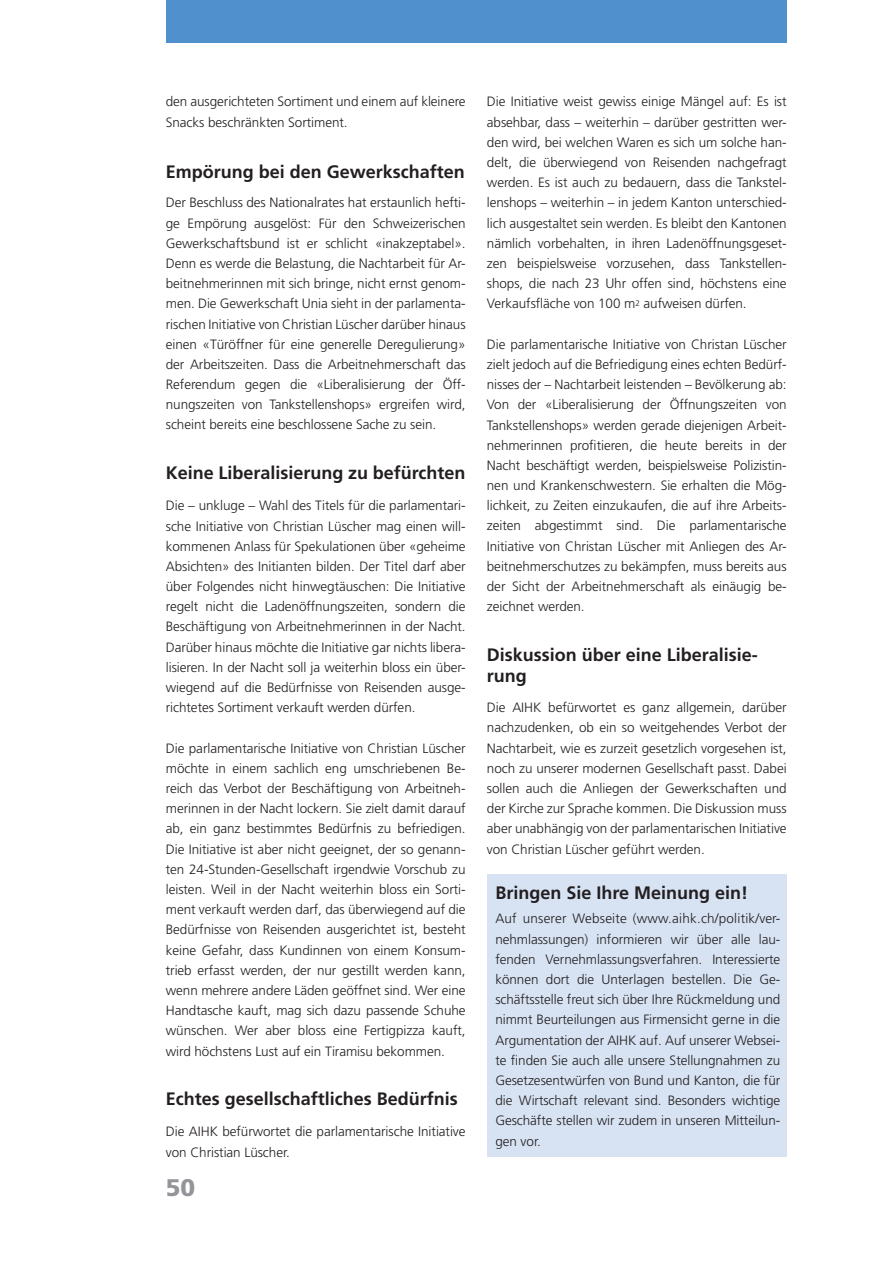
<style>
.page{position:relative;width:893px;height:1263px;background:#fff}
.page>*{position:absolute;margin:0;border:0;box-sizing:border-box;transform-origin:0 0}
.t1{font:900 24px "Frutiger";color:#939598}
.t2{font:700 18px/21px "Frutiger";color:#231f20}
.t3{font:300 13.5px/20.2px "Frutiger";letter-spacing:-.005em;color:#231f20;text-align:justify}
</style>
<div class="page">
<div style="left:166px;top:0;width:621px;height:43px;background:#5090cc"></div>
<div style="left:487px;top:874px;width:300px;height:283px;background:#d7e3f3"></div>
<p class="t3" style="left:166px;top:92px;width:301px">den ausgerichteten Sortiment und einem auf kleinere<br>Snacks beschränkten Sortiment.</p>
<h2 class="t2" style="left:166px;top:161px;width:301px">Empörung bei den Gewerkschaften</h2>
<p class="t3" style="left:166px;top:193px;width:301px">Der Beschluss des Nationalrates hat erstaunlich hefti&shy;ge Empörung ausgelöst: Für den Schweizerischen Gewerkschaftsbund ist er schlicht «inakzeptabel».<br>Denn es werde die Belastung, die Nachtarbeit für Ar&shy;beitnehmerinnen mit sich bringe, nicht ernst genom&shy;men. Die Gewerkschaft Unia sieht in der parlamenta&shy;rischen Initiative von Christian Lüscher darüber hinaus einen «Türöffner für eine generelle Deregulierung» der Arbeitszeiten. Dass die Arbeitnehmerschaft das Referendum gegen die «Liberalisierung der Öff&shy;nungszeiten von Tankstellenshops» ergreifen wird, scheint bereits eine beschlossene Sache zu sein.</p>
<h2 class="t2" style="left:166px;top:462px;width:301px">Keine Liberalisierung zu befürchten</h2>
<p class="t3" style="left:166px;top:496px;width:301px">Die – unkluge – Wahl des Titels für die parlamentari&shy;sche Initiative von Christian Lüscher mag einen will&shy;kommenen Anlass für Spekulationen über «geheime Absichten» des Initianten bilden. Der Titel darf aber über Folgendes nicht hinwegtäuschen: Die Initiative regelt nicht die Ladenöffnungszeiten, sondern die Beschäftigung von Arbeitnehmerinnen in der Nacht.<br>Darüber hinaus möchte die Initiative gar nichts libera&shy;lisieren. In der Nacht soll ja weiterhin bloss ein über&shy;wiegend auf die Bedürfnisse von Reisenden ausge&shy;richtetes Sortiment verkauft werden dürfen.</p>
<p class="t3" style="left:166px;top:738px;width:301px">Die parlamentarische Initiative von Christian Lüscher möchte in einem sachlich eng umschriebenen Be&shy;reich das Verbot der Beschäftigung von Arbeitneh&shy;merinnen in der Nacht lockern. Sie zielt damit darauf ab, ein ganz bestimmtes Bedürfnis zu befriedigen.<br>Die Initiative ist aber nicht geeignet, der so genann&shy;ten 24-Stunden-Gesellschaft irgendwie Vorschub zu leisten. Weil in der Nacht weiterhin bloss ein Sorti&shy;ment verkauft werden darf, das überwiegend auf die Bedürfnisse von Reisenden ausgerichtet ist, besteht keine Gefahr, dass Kundinnen von einem Konsum&shy;trieb erfasst werden, der nur gestillt werden kann, wenn mehrere andere Läden geöffnet sind. Wer eine Handtasche kauft, mag sich dazu passende Schuhe wünschen. Wer aber bloss eine Fertigpizza kauft, wird höchstens Lust auf ein Tiramisu bekommen.</p>
<h2 class="t2" style="left:166px;top:1089px;width:294px">Echtes gesellschaftliches Bedürfnis</h2>
<p class="t3" style="left:166px;top:1122px;width:301px">Die AIHK befürwortet die parlamentarische Initiative von Christian Lüscher.</p>
<h1 class="t1" style="left:166px;top:1173px;width:31px">50</h1>
<p class="t3" style="left:487px;top:92px;width:301px">Die Initiative weist gewiss einige Mängel auf: Es ist absehbar, dass – weiterhin – darüber gestritten wer&shy;den wird, bei welchen Waren es sich um solche han&shy;delt, die überwiegend von Reisenden nachgefragt werden. Es ist auch zu bedauern, dass die Tankstel&shy;lenshops – weiterhin – in jedem Kanton unterschied&shy;lich ausgestaltet sein werden. Es bleibt den Kantonen nämlich vorbehalten, in ihren Ladenöffnungsgeset&shy;zen beispielsweise vorzusehen, dass Tankstellen&shy;shops, die nach 23 Uhr offen sind, höchstens eine Verkaufsfläche von 100 m<sup>2</sup> aufweisen dürfen.</p>
<p class="t3" style="left:487px;top:334px;width:301px">Die parlamentarische Initiative von Christan Lüscher zielt jedoch auf die Befriedigung eines echten Bedürf&shy;nisses der – Nachtarbeit leistenden – Bevölkerung ab:<br>Von der «Liberalisierung der Öffnungszeiten von Tankstellenshops» werden gerade diejenigen Arbeit&shy;nehmerinnen profitieren, die heute bereits in der Nacht beschäftigt werden, beispielsweise Polizistin&shy;nen und Krankenschwestern. Sie erhalten die Mög&shy;lichkeit, zu Zeiten einzukaufen, die auf ihre Arbeits&shy;zeiten abgestimmt sind. Die parlamentarische Initiative von Christan Lüscher mit Anliegen des Ar&shy;beitnehmerschutzes zu bekämpfen, muss bereits aus der Sicht der Arbeitnehmerschaft als einäugig be&shy;zeichnet werden.</p>
<h2 class="t2" style="left:487px;top:644px;width:273px">Diskussion über eine Liberalisie&shy;rung</h2>
<p class="t3" style="left:487px;top:698px;width:301px">Die AIHK befürwortet es ganz allgemein, darüber nachzudenken, ob ein so weitgehendes Verbot der Nachtarbeit, wie es zurzeit gesetzlich vorgesehen ist, noch zu unserer modernen Gesellschaft passt. Dabei sollen auch die Anliegen der Gewerkschaften und der Kirche zur Sprache kommen. Die Diskussion muss aber unabhängig von der parlamentarischen Initiative von Christian Lüscher geführt werden.</p>
<h2 class="t2" style="left:495px;top:882px;width:254px">Bringen Sie Ihre Meinung ein!</h2>
<p class="t3" style="left:495px;top:909px;width:286px">Auf unserer Webseite (www.aihk.ch/politik/ver&shy;nehmlassungen) informieren wir über alle lau&shy;fenden Vernehmlassungsverfahren. Interessierte können dort die Unterlagen bestellen. Die Ge&shy;schäftsstelle freut sich über Ihre Rückmeldung und nimmt Beurteilungen aus Firmensicht gerne in die Argumentation der AIHK auf. Auf unserer Websei&shy;te finden Sie auch alle unsere Stellungnahmen zu Gesetzesentwürfen von Bund und Kanton, die für die Wirtschaft relevant sind. Besonders wichtige Geschäfte stellen wir zudem in unseren Mitteilun&shy;gen vor.</p>
</div>
